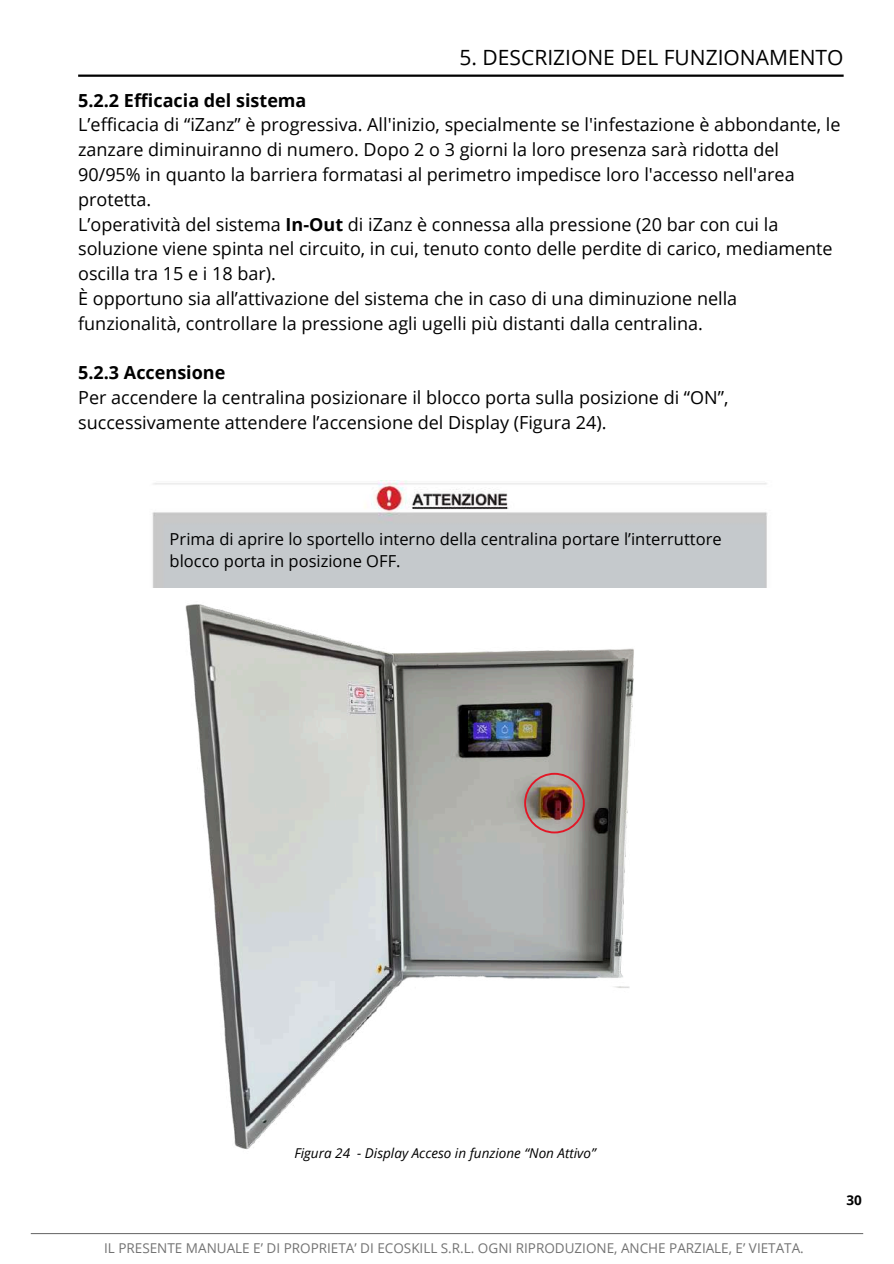
<style>
.page{position:relative;width:894px;height:1264px;background:#fff}
.page>*{position:absolute;margin:0;border:0;box-sizing:border-box;transform-origin:0 0}
.t1{font:21px "Open Sans";color:#000}
.t2{font:18px/24.8px "Open Sans";color:#000}
.t3{font:700 18px "Open Sans";color:#000}
.t4{font:16.5px/22.5px "Open Sans";color:#000}
.t5{font:13.5px "Open Sans";color:#737373}
.t6{font:italic 13.5px "Open Sans";color:#000}
.t7{font:700 13.5px "Open Sans";color:#000}
.s1{font-weight:700}
</style>
<div class="page">
<hr style="left:31px;top:1232px;width:831px;height:2px;background:#737373">
<hr style="left:78px;top:75px;width:765px;height:2px;background:#000">
<img style="left:152px;top:480px;width:616px;height:107px">
<img style="left:185px;top:587px;width:518px;height:562px">
<img style="left:524px;top:772px;width:60px;height:61px">
<p class="t1" style="left:459px;top:43px;width:385px">5. DESCRIZIONE DEL FUNZIONAMENTO</p>
<p class="t3" style="left:78px;top:87px;width:230px">5.2.2 Efficacia del sistema</p>
<p class="t2" style="left:78px;top:112px;width:763px">L’efficacia di “iZanz” è progressiva. All'inizio, specialmente se l'infestazione è abbondante, le zanzare diminuiranno di numero. Dopo 2 o 3 giorni la loro presenza sarà ridotta del 90/95% in quanto la barriera formatasi al perimetro impedisce loro l'accesso nell'area protetta.<br>L’operatività del sistema <span class="s1">In-Out</span> di iZanz è connessa alla pressione (20 bar con cui la soluzione viene spinta nel circuito, in cui, tenuto conto delle perdite di carico, mediamente oscilla tra 15 e i 18 bar).<br>È opportuno sia all’attivazione del sistema che in caso di una diminuzione nella funzionalità, controllare la pressione agli ugelli più distanti dalla centralina.</p>
<p class="t3" style="left:78px;top:360px;width:149px">5.2.3 Accensione</p>
<p class="t2" style="left:78px;top:384px;width:651px">Per accendere la centralina posizionare il blocco porta sulla posizione di “ON”, successivamente attendere l’accensione del Display (Figura 24).</p>
<p class="t4" style="left:170px;top:527px;width:553px">Prima di aprire lo sportello interno della centralina portare l’interruttore blocco porta in posizione OFF.</p>
<p class="t6" style="left:294px;top:1143px;width:303px">Figura 24 - Display Acceso in funzione “Non Attivo”</p>
<p class="t5" style="left:104px;top:1238px;width:701px">IL PRESENTE MANUALE E’ DI PROPRIETA’ DI ECOSKILL S.R.L. OGNI RIPRODUZIONE, ANCHE PARZIALE, E’ VIETATA.</p>
<p class="t7" style="left:846px;top:1190px;width:17px">30</p>
</div>
